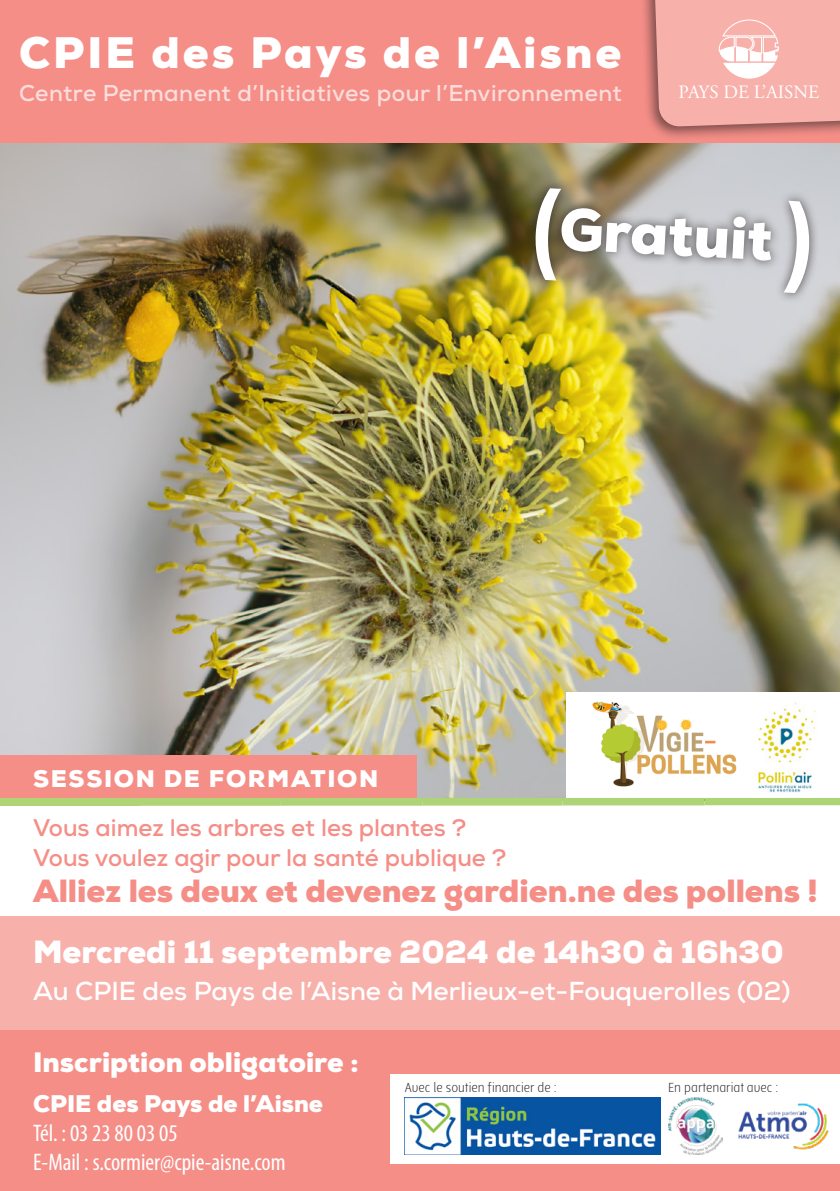
<style>
.page{position:relative;width:840px;height:1191px;background:#fff}
.page>*{position:absolute;margin:0;border:0;box-sizing:border-box;transform-origin:0 0}
.t1{font:900 58.6px "Nexa";color:#fff}
.t2{font:900 44px "Nexa";letter-spacing:.07em;color:#fff}
.t3{font:900 32px "Nexa";color:#f58e87}
.t4{font:900 32px "Nexa";color:#fff}
.t5{font:900 28px "Nexa";color:#fff}
.t6{font:700 26px "Nexa";color:#fff}
.t7{font:700 24px/29.6px "Nexa";color:#f58e87}
.t8{font:condensed 24px/28.8px "Myriad Pro";color:#fff}
.t9{font:900 24px "Nexa";color:#fff}
.t10{font:900 24px "Nexa";letter-spacing:.07em;color:#fff}
.t11{font:700 22.8px "Nexa";letter-spacing:.02em;color:#fcdddb}
.t12{font:18.8px "Adobe Garamond Pro";color:#fff}
.t13{font:300 14px "Lolita";color:#231f20}
</style>
<div class="page">
<img style="left:0;top:143px;width:839px;height:655px">
<div style="left:0;top:916px;width:839px;height:114px;background:#f8b0ab"></div>
<div style="left:0;top:0;width:839px;height:143px;background:#f58e87"></div>
<div style="left:0;top:755px;width:416px;height:49px;background:#f58e87"></div>
<div style="left:524px;top:178px;width:295px;height:125px;background:#231f20;opacity:.75"></div>
<svg style="left:534px;top:188px;width:27px;height:92px"></svg>
<svg style="left:783px;top:201px;width:26px;height:92px"></svg>
<div style="left:0;top:1030px;width:839px;height:161px;background:#f58e87"></div>
<div style="left:390px;top:1074px;width:449px;height:89px;background:#fff"></div>
<div style="left:566px;top:692px;width:273px;height:107px;background:#fff"></div>
<img style="left:404px;top:1097px;width:255px;height:57px">
<img style="left:592px;top:701px;width:145px;height:86px">
<div style="left:139px;top:798px;width:700px;height:7px;background:#aed475"></div>
<div style="left:0;top:798px;width:139px;height:7px;background:#aed475"></div>
<div style="left:638px;top:0;width:201px;height:141px;background:#231f20;opacity:.6"></div>
<svg style="left:653px;top:0;width:186px;height:127px;background:#f3b0ac"></svg>
<img style="left:758px;top:703px;width:58px;height:89px">
<img style="left:738px;top:1103px;width:91px;height:47px">
<img style="left:668px;top:1097px;width:53px;height:57px">
<h2 class="t2" style="left:19px;top:25px;width:603px">CPIE des Pays de l’Aisne</h2>
<p class="t11" style="left:19px;top:79px;width:604px">Centre Permanent d’Initiatives pour l’Environnement</p>
<p class="t12" style="left:678px;top:81px;width:142px">PAYS DE L’AISNE</p>
<h1 class="t1" style="left:561px;top:191px;width:215px;rotate:3deg">Gratuit</h1>
<p class="t10" style="left:33px;top:763px;width:346px">SESSION DE FORMATION</p>
<p class="t7" style="left:33px;top:813px;width:474px">Vous aimez les arbres et les plantes ?<br>Vous voulez agir pour la santé publique ?</p>
<h3 class="t3" style="left:33px;top:870px;width:785px">Alliez les deux et devenez gardien.ne des pollens !</h3>
<h3 class="t4" style="left:33px;top:931px;width:751px">Mercredi 11 septembre 2024 de 14h30 à 16h30</h3>
<p class="t6" style="left:33px;top:974px;width:758px">Au CPIE des Pays de l’Aisne à Merlieux-et-Fouquerolles (02)</p>
<p class="t5" style="left:33px;top:1044px;width:327px">Inscription obligatoire :</p>
<p class="t9" style="left:33px;top:1088px;width:291px">CPIE des Pays de l’Aisne</p>
<p class="t8" style="left:33px;top:1118px;width:254px">Tél. : 03 23 80 03 05<br>E-Mail : s.cormier@cpie-aisne.com</p>
<p class="t13" style="left:404px;top:1079px;width:153px">Avec le soutien financier de :</p>
<p class="t13" style="left:667px;top:1079px;width:112px">En partenariat avec :</p>
</div>
